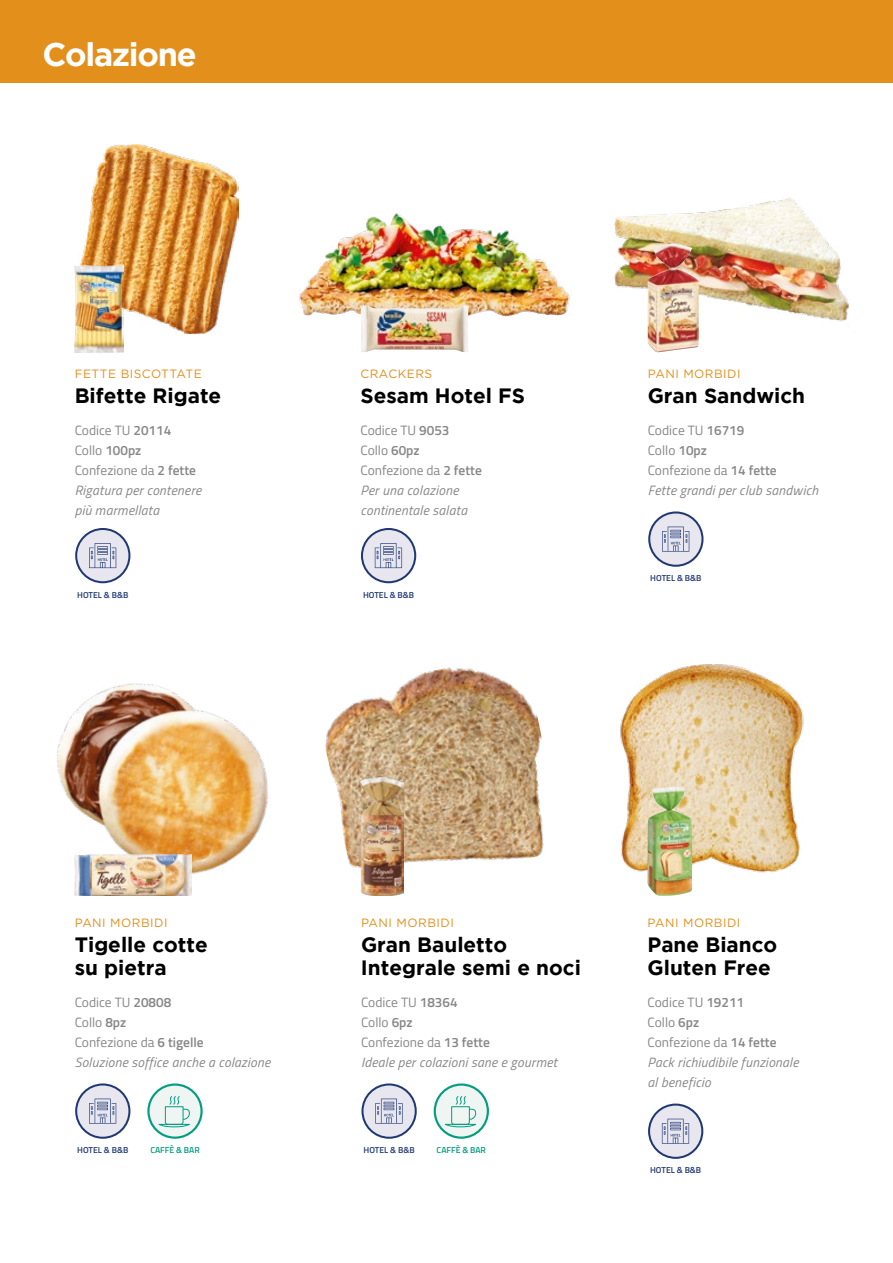
<style>
.page{position:relative;width:893px;height:1263px;background:#fff}
.page>*{position:absolute;margin:0;border:0;box-sizing:border-box;transform-origin:0 0}
.t1{font:700 32.55px "Gotham";letter-spacing:-.04em;color:#fff}
.t2{font:700 20.7px/22.5px "Gotham";color:#000}
.t3{font:italic 13.5px/20.1px "Titillium Web";letter-spacing:.02em;color:#878787}
.t4{font:12px "Gotham";letter-spacing:.04em;color:#e28f1c}
.t5{font:600 8.7px "Titillium Web";color:#213973}
.t6{font:600 8.7px "Titillium Web";color:#049d7f}
.s1{font-style:normal}
.s2{font-weight:600;font-style:normal}
</style>
<div class="page">
<img style="left:80px;top:145px;width:158px;height:188px">
<img style="left:57px;top:683px;width:211px;height:213px">
<div style="left:0;top:0;width:893px;height:82px;background:#e28f1c"></div>
<img style="left:74px;top:265px;width:49px;height:87px">
<div style="left:76px;top:529px;width:53px;height:53px;background:#e8e7f0;border-radius:50%"></div>
<div style="left:75px;top:528px;width:55px;height:55px;border:2px solid #213973;border-radius:50%"></div>
<svg style="left:89px;top:543px;width:27px;height:25px"></svg>
<img style="left:325px;top:667px;width:219px;height:225px">
<img style="left:620px;top:664px;width:184px;height:213px">
<img style="left:614px;top:198px;width:236px;height:155px">
<div style="left:649px;top:512px;width:53px;height:54px;background:#e8e7f0;border-radius:50%"></div>
<div style="left:648px;top:511px;width:55px;height:56px;border:2px solid #213973;border-radius:50%"></div>
<svg style="left:662px;top:527px;width:27px;height:25px"></svg>
<img style="left:660px;top:243px;width:14px;height:5px">
<img style="left:361px;top:777px;width:43px;height:119px">
<img style="left:648px;top:787px;width:44px;height:109px">
<div style="left:362px;top:529px;width:53px;height:53px;background:#e8e7f0;border-radius:50%"></div>
<div style="left:361px;top:528px;width:55px;height:55px;border:2px solid #213973;border-radius:50%"></div>
<svg style="left:375px;top:543px;width:27px;height:25px"></svg>
<img style="left:299px;top:213px;width:271px;height:139px">
<img style="left:360px;top:306px;width:103px;height:20px">
<div style="left:76px;top:1084px;width:53px;height:54px;background:#e8e7f0;border-radius:50%"></div>
<div style="left:75px;top:1083px;width:55px;height:56px;border:2px solid #213973;border-radius:50%"></div>
<svg style="left:89px;top:1098px;width:27px;height:26px"></svg>
<div style="left:362px;top:1084px;width:54px;height:54px;background:#e8e7f0;border-radius:50%"></div>
<div style="left:361px;top:1083px;width:56px;height:56px;border:2px solid #213973;border-radius:50%"></div>
<svg style="left:375px;top:1098px;width:28px;height:26px"></svg>
<svg style="left:649px;top:1104px;width:53px;height:54px"></svg>
<div style="left:648px;top:1103px;width:55px;height:56px;border:2px solid #213973;border-radius:50%"></div>
<svg style="left:662px;top:1119px;width:27px;height:25px"></svg>
<svg style="left:148px;top:1084px;width:54px;height:54px"></svg>
<div style="left:147px;top:1083px;width:56px;height:56px;border:2px solid #049d7f;border-radius:50%"></div>
<svg style="left:158px;top:1096px;width:32px;height:32px"></svg>
<svg style="left:435px;top:1084px;width:53px;height:54px"></svg>
<div style="left:434px;top:1083px;width:55px;height:56px;border:2px solid #049d7f;border-radius:50%"></div>
<svg style="left:444px;top:1096px;width:33px;height:32px"></svg>
<img style="left:75px;top:855px;width:117px;height:41px">
<h1 class="t1" style="left:43px;top:36px;width:156px">Colazione</h1>
<p class="t4" style="left:75px;top:366px;width:129px">FETTE BISCOTTATE</p>
<p class="t4" style="left:360px;top:366px;width:73px">CRACKERS</p>
<p class="t4" style="left:648px;top:366px;width:94px">PANI MORBIDI</p>
<h2 class="t2" style="left:75px;top:384px;width:148px">Bifette Rigate</h2>
<h2 class="t2" style="left:360px;top:384px;width:166px">Sesam Hotel FS</h2>
<h2 class="t2" style="left:648px;top:384px;width:159px">Gran Sandwich</h2>
<p class="t3" style="left:75px;top:419px;width:128px"><span class="s1">Codice TU</span> <span class="s2">20114<br></span><span class="s1">Collo</span> <span class="s2">100pz<br></span><span class="s1">Confezione da</span> <span class="s2">2 fette<br></span>Rigatura per contenere più marmellata</p>
<p class="t3" style="left:360px;top:419px;width:123px"><span class="s1">Codice TU</span> <span class="s2">9053<br></span><span class="s1">Collo</span> <span class="s2">60pz<br></span><span class="s1">Confezione da</span> <span class="s2">2 fette<br></span>Per una colazione continentale salata</p>
<p class="t3" style="left:648px;top:419px;width:172px"><span class="s1">Codice TU</span> <span class="s2">16719<br></span><span class="s1">Collo</span> <span class="s2">10pz<br></span><span class="s1">Confezione da</span> <span class="s2">14 fette<br></span>Fette grandi per club sandwich</p>
<p class="t5" style="left:650px;top:572px;width:53px">HOTEL &amp; B&amp;B</p>
<p class="t5" style="left:77px;top:588px;width:53px">HOTEL &amp; B&amp;B</p>
<p class="t5" style="left:363px;top:588px;width:53px">HOTEL &amp; B&amp;B</p>
<p class="t4" style="left:75px;top:915px;width:94px">PANI MORBIDI</p>
<p class="t4" style="left:361px;top:915px;width:94px">PANI MORBIDI</p>
<p class="t4" style="left:648px;top:915px;width:94px">PANI MORBIDI</p>
<h2 class="t2" style="left:75px;top:933px;width:135px">Tigelle cotte su pietra</h2>
<h2 class="t2" style="left:648px;top:933px;width:131px">Pane Bianco<br>Gluten Free</h2>
<h2 class="t2" style="left:361px;top:933px;width:221px">Gran Bauletto<br>Integrale semi e noci</h2>
<p class="t3" style="left:361px;top:991px;width:198px"><span class="s1">Codice TU</span> <span class="s2">18364<br></span><span class="s1">Collo</span> <span class="s2">6pz<br></span><span class="s1">Confezione da</span> <span class="s2">13 fette<br></span>Ideale per colazioni sane e gourmet</p>
<p class="t3" style="left:75px;top:991px;width:197px"><span class="s1">Codice TU</span> <span class="s2">20808<br></span><span class="s1">Collo</span> <span class="s2">8pz<br></span><span class="s1">Confezione da</span> <span class="s2">6 tigelle<br></span>Soluzione soffice anche a colazione</p>
<p class="t3" style="left:648px;top:991px;width:153px"><span class="s1">Codice TU</span> <span class="s2">19211<br></span><span class="s1">Collo</span> <span class="s2">6pz<br></span><span class="s1">Confezione da</span> <span class="s2">14 fette<br></span>Pack richiudibile funzionale al beneficio</p>
<p class="t6" style="left:150px;top:1144px;width:51px">CAFFÈ &amp; BAR</p>
<p class="t6" style="left:437px;top:1144px;width:51px">CAFFÈ &amp; BAR</p>
<p class="t5" style="left:77px;top:1144px;width:53px">HOTEL &amp; B&amp;B</p>
<p class="t5" style="left:364px;top:1144px;width:53px">HOTEL &amp; B&amp;B</p>
<p class="t5" style="left:650px;top:1164px;width:53px">HOTEL &amp; B&amp;B</p>
</div>
